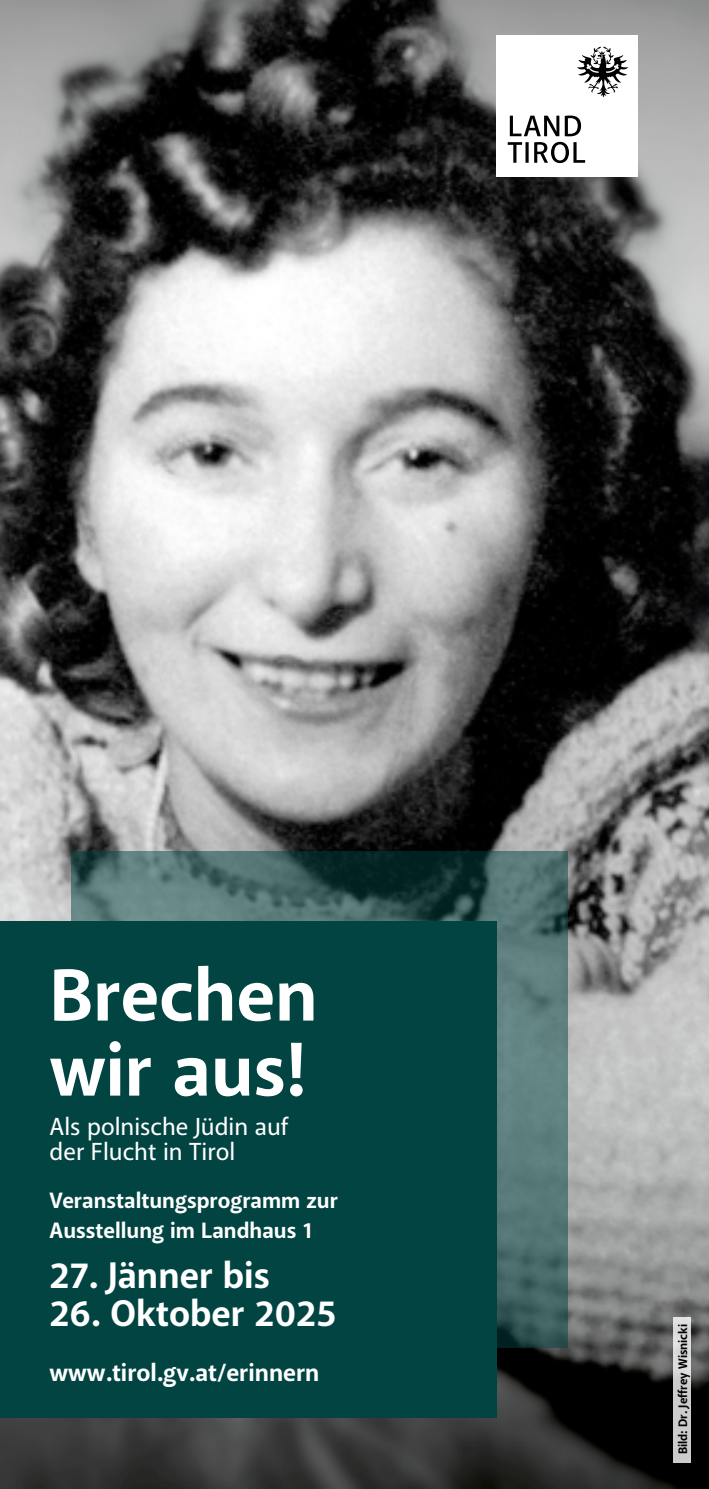
<style>
.page{position:relative;width:709px;height:1489px;background:#fff}
.page>*{position:absolute;margin:0;border:0;box-sizing:border-box;transform-origin:0 0}
.t1{font:700 75px/75px "Akagi Pro";color:#fff}
.t2{font:700 37.5px "Akagi Pro";color:#fff}
.t3{font:500 25px/25px "Akagi Pro";color:#fff}
.t4{font:700 25px "Akagi Pro";color:#fff}
.t5{font:700 22.5px/30px "Akagi Pro";color:#fff}
.t6{font:700 12.5px "Akagi Pro";color:#000}
</style>
<div class="page">
<img style="left:0;top:0;width:709px;height:1488px">
<div style="left:496px;top:35px;width:142px;height:142px;background:#fff"></div>
<svg style="left:577px;top:47px;width:51px;height:50px"></svg>
<svg style="left:507px;top:142px;width:78px;height:21px"></svg>
<svg style="left:510px;top:116px;width:71px;height:20px"></svg>
<svg style="left:71px;top:850px;width:496px;height:496px;background:#486968"></svg>
<div style="left:0;top:921px;width:496px;height:496px;background:#024442"></div>
<div style="left:673px;top:1316px;width:18px;height:146px;background:linear-gradient(to bottom,#dfdfdf,#c7c7c7)"></div>
<h1 class="t1" style="left:50px;top:959px;width:270px">Brechen wir aus!</h1>
<h1 class="t3" style="left:50px;top:1114px;width:240px">Als polnische Jüdin auf der Flucht in Tirol</h1>
<h1 class="t5" style="left:50px;top:1185px;width:290px">Veranstaltungsprogramm zur<br>Ausstellung im Landhaus 1</h1>
<h1 class="t2" style="left:50px;top:1252px;width:222px">27. Jänner bis</h1>
<h1 class="t2" style="left:50px;top:1289px;width:289px">26. Oktober 2025</h1>
<h1 class="t4" style="left:50px;top:1356px;width:271px">www.tirol.gv.at/erinnern</h1>
<p class="t6" style="left:675px;top:1453px;width:131px;rotate:-90deg">Bild: Dr. Jeffrey Wisnicki</p>
</div>
